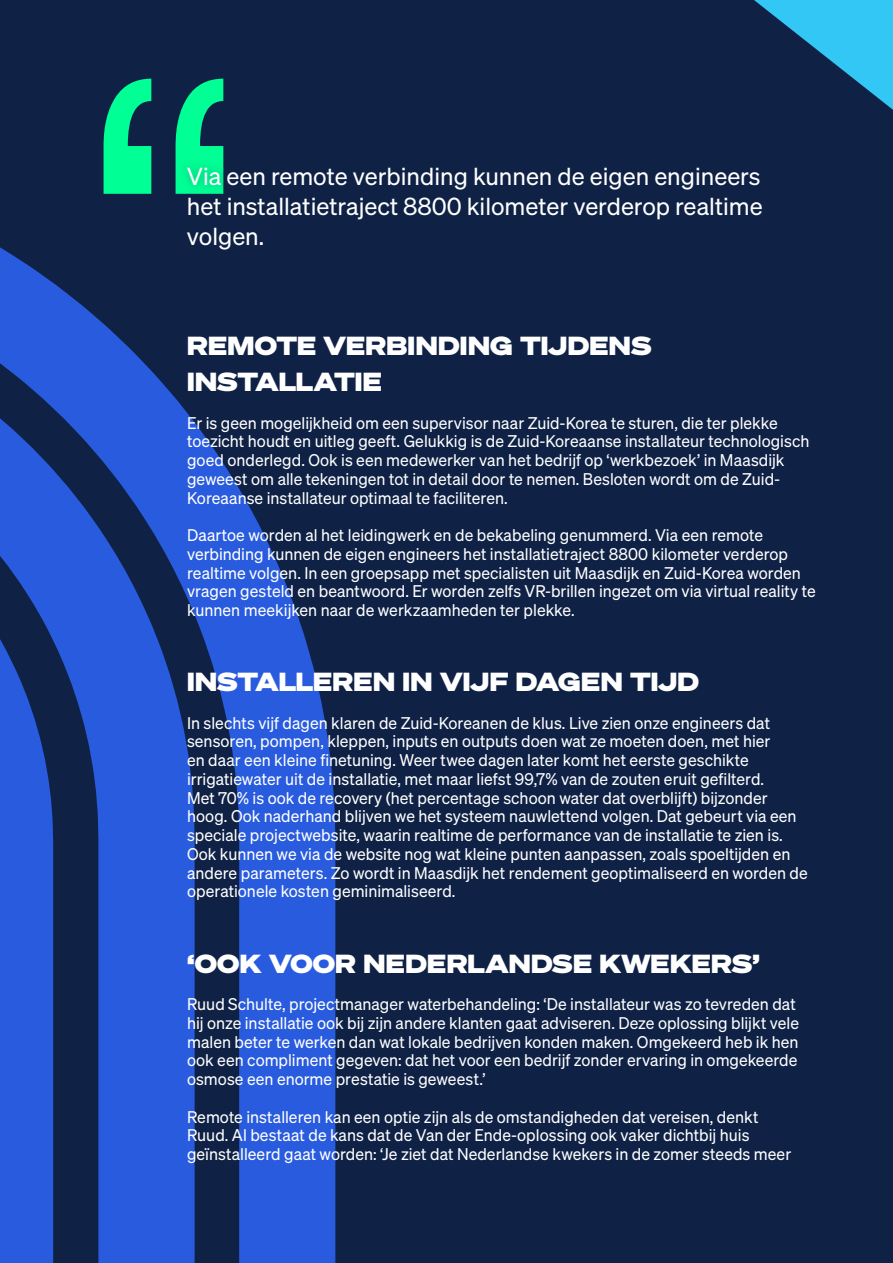
<style>
.page{position:relative;width:893px;height:1263px;background:#0f2246}
.page>*{position:absolute;margin:0;border:0;box-sizing:border-box;transform-origin:0 0}
.t1{font:25.5px/36px "Sohne Breit Extrafett";letter-spacing:.015em;color:#fff}
.t2{font:24px/30px "Sohne Buch";color:#fff;text-align:justify}
.t3{font:16.5px/18.8px "Sohne Buch";color:#fff}
</style>
<div class="page">
<svg style="left:754px;top:0;width:139px;height:110px"></svg>
<svg style="left:0;top:148px;width:335px;height:1115px"></svg>
<svg style="left:0;top:287px;width:195px;height:976px;fill:#295bde"></svg>
<svg style="left:0;top:430px;width:53px;height:833px;background:#2552c7"></svg>
<svg style="left:104px;top:79px;width:119px;height:115px"></svg>
<div style="left:179px;top:158px;width:592px;height:101px;background:#0f2246"></div>
<h2 class="t2" style="left:187px;top:160px;width:577px">Via een remote verbinding kunnen de eigen engineers het installatietraject 8800 kilometer verderop realtime volgen.</h2>
<h1 class="t1" style="left:187px;top:327px;width:466px">REMOTE VERBINDING TIJDENS<br>INSTALLATIE</h1>
<p class="t3" style="left:187px;top:413px;width:624px">Er is geen mogelijkheid om een supervisor naar Zuid-Korea te sturen, die ter plekke toezicht houdt en uitleg geeft. Gelukkig is de Zuid-Koreaanse installateur technologisch goed onderlegd. Ook is een medewerker van het bedrijf op ‘werkbezoek’ in Maasdijk geweest om alle tekeningen tot in detail door te nemen. Besloten wordt om de Zuid-Koreaanse installateur optimaal te faciliteren.</p>
<p class="t3" style="left:187px;top:525px;width:630px">Daartoe worden al het leidingwerk en de bekabeling genummerd. Via een remote verbinding kunnen de eigen engineers het installatietraject 8800 kilometer verderop realtime volgen. In een groepsapp met specialisten uit Maasdijk en Zuid-Korea worden vragen gesteld en beantwoord. Er worden zelfs VR-brillen ingezet om via virtual reality te kunnen meekijken naar de werkzaamheden ter plekke.</p>
<h1 class="t1" style="left:187px;top:663px;width:513px">INSTALLEREN IN VIJF DAGEN TIJD</h1>
<p class="t3" style="left:187px;top:713px;width:622px">In slechts vijf dagen klaren de Zuid-Koreanen de klus. Live zien onze engineers dat sensoren, pompen, kleppen, inputs en outputs doen wat ze moeten doen, met hier<br>en daar een kleine finetuning. Weer twee dagen later komt het eerste geschikte irrigatiewater uit de installatie, met maar liefst 99,7% van de zouten eruit gefilterd.<br>Met 70% is ook de recovery (het percentage schoon water dat overblijft) bijzonder hoog. Ook naderhand blijven we het systeem nauwlettend volgen. Dat gebeurt via een speciale projectwebsite, waarin realtime de performance van de installatie te zien is.<br>Ook kunnen we via de website nog wat kleine punten aanpassen, zoals spoeltijden en andere parameters. Zo wordt in Maasdijk het rendement geoptimaliseerd en worden de operationele kosten geminimaliseerd.</p>
<h1 class="t1" style="left:187px;top:944px;width:574px">‘OOK VOOR NEDERLANDSE KWEKERS’</h1>
<p class="t3" style="left:187px;top:994px;width:613px">Ruud Schulte, projectmanager waterbehandeling: ‘De installateur was zo tevreden dat hij onze installatie ook bij zijn andere klanten gaat adviseren. Deze oplossing blijkt vele malen beter te werken dan wat lokale bedrijven konden maken. Omgekeerd heb ik hen ook een compliment gegeven: dat het voor een bedrijf zonder ervaring in omgekeerde osmose een enorme prestatie is geweest.’</p>
<p class="t3" style="left:187px;top:1107px;width:606px">Remote installeren kan een optie zijn als de omstandigheden dat vereisen, denkt<br>Ruud. Al bestaat de kans dat de Van der Ende-oplossing ook vaker dichtbij huis geïnstalleerd gaat worden: ‘Je ziet dat Nederlandse kwekers in de zomer steeds meer</p>
</div>
